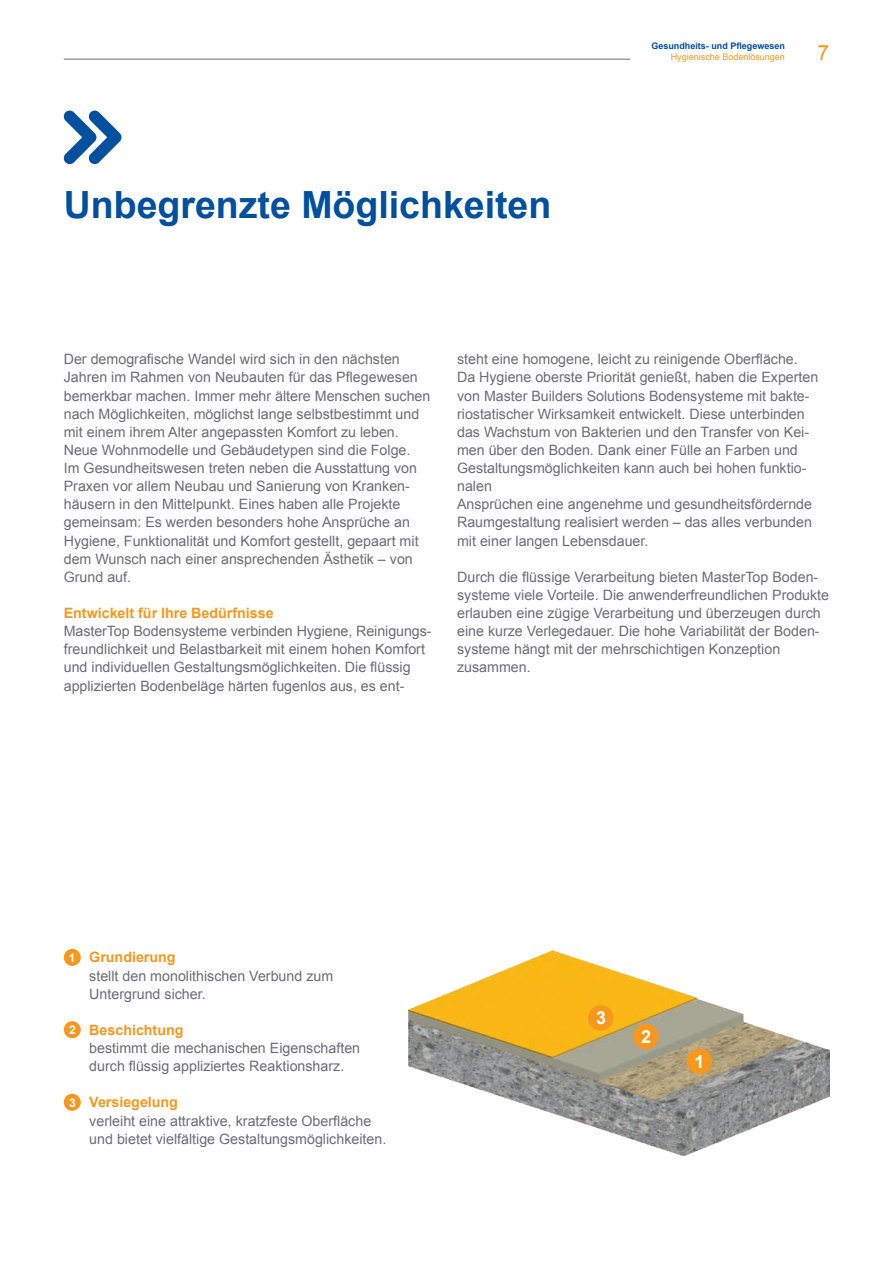
<style>
.page{position:relative;width:893px;height:1263px;background:#fff}
.page>*{position:absolute;margin:0;border:0;box-sizing:border-box;transform-origin:0 0}
.Headline____1__Level{font:700 37.5px "Arial";color:#01509f}
.t1{font:21px "Arial";color:#f7981d}
.Copy____Continuous_T{font:700 18px "Arial";color:#fff}
.Copy____Continuous_T-2{font:14.25px/18.1px "Arial";color:#6c6d70}
.Copy____Continuous_T-3{font:700 14.25px "Arial";color:#f7981d}
.Copy____Subheadline{font:700 14.25px "Arial";color:#f7981d}
.Copy____Continuous_T-4{font:700 12px "Arial";color:#fff}
.t2{font:700 9px "Arial";color:#01509f}
.t3{font:9px "Arial";color:#f7981d}
</style>
<div class="page">
<hr style="left:64px;top:59px;width:566px;height:1px;background:#6c6d70">
<div style="left:64px;top:949px;width:17px;height:17px;background:#f7981d;border-radius:50%"></div>
<div style="left:64px;top:1021px;width:17px;height:17px;background:#f7981d;border-radius:50%"></div>
<div style="left:64px;top:1094px;width:17px;height:17px;background:#f7981d;border-radius:50%"></div>
<img style="left:408px;top:951px;width:421px;height:204px">
<div style="left:588px;top:1005px;width:25px;height:26px;background:#f7981d;border-radius:50%"></div>
<div style="left:687px;top:1048px;width:25px;height:26px;background:#f7981d;border-radius:50%"></div>
<div style="left:633px;top:1024px;width:26px;height:25px;background:#f7981d;border-radius:50%"></div>
<svg style="left:63px;top:110px;width:59px;height:55px"></svg>
<p class="Headline____1__Level" style="left:64px;top:180px;width:489px">Unbegrenzte Möglichkeiten</p>
<p class="t2" style="left:651px;top:40px;width:135px">Gesundheits- und Pflegewesen</p>
<p class="t3" style="left:671px;top:50px;width:116px">Hygienische Bodenlösungen</p>
<h2 class="t1" style="left:817px;top:38px;width:13px">7</h2>
<p class="Copy____Continuous_T-2" style="left:64px;top:350px;width:368px">Der demografische Wandel wird sich in den nächsten Jahren im Rahmen von Neubauten für das Pflegewesen bemerkbar machen. Immer mehr ältere Menschen suchen nach Möglichkeiten, möglichst lange selbstbestimmt und mit einem ihrem Alter angepassten Komfort zu leben.<br>Neue Wohnmodelle und Gebäudetypen sind die Folge.<br>Im Gesundheitswesen treten neben die Ausstattung von Praxen vor allem Neubau und Sanierung von Kranken&shy;häusern in den Mittelpunkt. Eines haben alle Projekte gemeinsam: Es werden besonders hohe Ansprüche an Hygiene, Funktionalität und Komfort gestellt, gepaart mit dem Wunsch nach einer ansprechenden Ästhetik – von Grund auf.</p>
<p class="Copy____Subheadline" style="left:64px;top:603px;width:211px">Entwickelt für Ihre Bedürfnisse</p>
<p class="Copy____Continuous_T-2" style="left:64px;top:622px;width:368px">MasterTop Bodensysteme verbinden Hygiene, Reinigungs&shy;freundlichkeit und Belastbarkeit mit einem hohen Komfort und individuellen Gestaltungsmöglichkeiten. Die flüssig applizierten Bodenbeläge härten fugenlos aus, es ent-</p>
<p class="Copy____Continuous_T-2" style="left:457px;top:350px;width:363px">steht eine homogene, leicht zu reinigende Oberfläche.<br>Da Hygiene oberste Priorität genießt, haben die Experten von Master Builders Solutions Bodensysteme mit bakte&shy;riostatischer Wirksamkeit entwickelt. Diese unterbinden das Wachstum von Bakterien und den Transfer von Kei&shy;men über den Boden. Dank einer Fülle an Farben und Gestaltungsmöglichkeiten kann auch bei hohen funktio&shy;nalen<br>Ansprüchen eine angenehme und gesundheitsfördernde Raumgestaltung realisiert werden – das alles verbunden mit einer langen Lebensdauer.</p>
<p class="Copy____Continuous_T-2" style="left:457px;top:568px;width:374px">Durch die flüssige Verarbeitung bieten MasterTop Boden&shy;systeme viele Vorteile. Die anwenderfreundlichen Produkte erlauben eine zügige Verarbeitung und überzeugen durch eine kurze Verlegedauer. Die hohe Variabilität der Boden&shy;systeme hängt mit der mehrschichtigen Konzeption zusammen.</p>
<p class="Copy____Continuous_T-4" style="left:69px;top:949px;width:8px">1</p>
<p class="Copy____Continuous_T-4" style="left:69px;top:1021px;width:8px">2</p>
<p class="Copy____Continuous_T-4" style="left:69px;top:1094px;width:8px">3</p>
<p class="Copy____Continuous_T-3" style="left:89px;top:948px;width:88px">Grundierung</p>
<p class="Copy____Continuous_T-2" style="left:89px;top:966px;width:245px">stellt den monolithischen Verbund zum</p>
<p class="Copy____Continuous_T-2" style="left:89px;top:985px;width:118px">Untergrund sicher.</p>
<p class="Copy____Continuous_T-3" style="left:89px;top:1020px;width:96px">Beschichtung</p>
<p class="Copy____Continuous_T-2" style="left:89px;top:1039px;width:272px">bestimmt die mechanischen Eigenschaften</p>
<p class="Copy____Continuous_T-2" style="left:89px;top:1057px;width:257px">durch flüssig appliziertes Reaktionsharz.</p>
<p class="Copy____Continuous_T-3" style="left:89px;top:1093px;width:90px">Versiegelung</p>
<p class="Copy____Continuous_T-2" style="left:89px;top:1111px;width:299px">verleiht eine attraktive, kratzfeste Oberfläche und bietet vielfältige Gestaltungsmöglichkeiten.</p>
<p class="Copy____Continuous_T" style="left:596px;top:1006px;width:12px">3</p>
<p class="Copy____Continuous_T" style="left:641px;top:1024px;width:12px">2</p>
<p class="Copy____Continuous_T" style="left:694px;top:1049px;width:12px">1</p>
</div>
